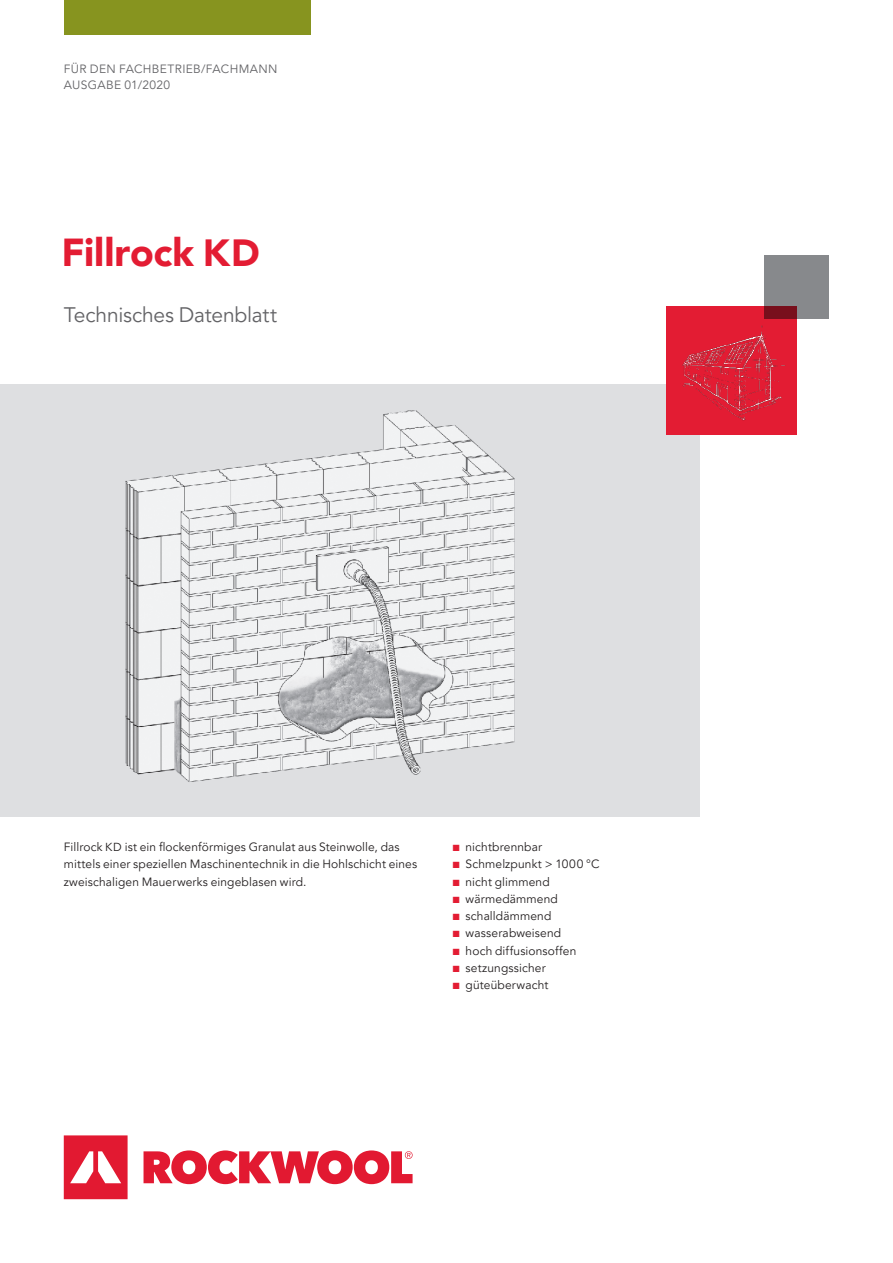
<style>
.page{position:relative;width:893px;height:1263px;background:#fff}
.page>*{position:absolute;margin:0;border:0;box-sizing:border-box;transform-origin:0 0}
.t1{font:900 39px "Avenir LT Pro";color:#e31c33}
.t2{font:21px "Avenir LT Pro";letter-spacing:-.01em;color:#636366}
.t3{font:12px/17.2px "Avenir LT Pro";letter-spacing:.01em;color:#231f20}
.t4{font:12px/16.5px "Avenir LT Pro";letter-spacing:.03em;color:#636366}
.s1{font-size:37.8px}
.s2{font-size:11.7px}
.s3{color:#e31c33}
</style>
<div class="page">
<svg style="left:64px;top:1135px;width:349px;height:64px"></svg>
<img style="left:0;top:385px;width:699px;height:431px">
<div style="left:64px;top:0;width:246px;height:34px;background:#87941f"></div>
<div style="left:666px;top:306px;width:130px;height:128px;background:#e31c33"></div>
<img style="left:658px;top:319px;width:139px;height:105px">
<div style="left:764px;top:255px;width:65px;height:64px;background:#87898c"></div>
<p class="t4" style="left:64px;top:61px;width:215px">FÜR DEN FACHBETRIEB/FACHMANN<br>AUSGABE 01/2020</p>
<h1 class="t1" style="left:62px;top:229px;width:200px">Fillrock <span class="s1">KD</span></h1>
<h2 class="t2" style="left:64px;top:302px;width:215px">Technisches Datenblatt</h2>
<p class="t3" style="left:64px;top:838px;width:355px">Fillrock <span class="s2">KD</span> ist ein flockenförmiges Granulat aus Steinwolle, das mittels einer speziellen Maschinentechnik in die Hohlschicht eines zweischaligen Mauerwerks eingeblasen wird.</p>
<p class="t3" style="left:453px;top:838px;width:91px"><span class="s3">■</span> nichtbrennbar</p>
<p class="t3" style="left:453px;top:856px;width:148px"><span class="s3">■</span> Schmelzpunkt &gt; 1000 °C</p>
<p class="t3" style="left:453px;top:873px;width:98px"><span class="s3">■</span> nicht glimmend</p>
<p class="t3" style="left:453px;top:890px;width:107px"><span class="s3">■</span> wärmedämmend</p>
<p class="t3" style="left:453px;top:907px;width:100px"><span class="s3">■</span> schalldämmend</p>
<p class="t3" style="left:453px;top:925px;width:110px"><span class="s3">■</span> wasserabweisend</p>
<p class="t3" style="left:453px;top:942px;width:125px"><span class="s3">■</span> hoch diffusionsoffen</p>
<p class="t3" style="left:453px;top:959px;width:94px"><span class="s3">■</span> setzungssicher</p>
<p class="t3" style="left:453px;top:976px;width:97px"><span class="s3">■</span> güteüberwacht</p>
</div>
